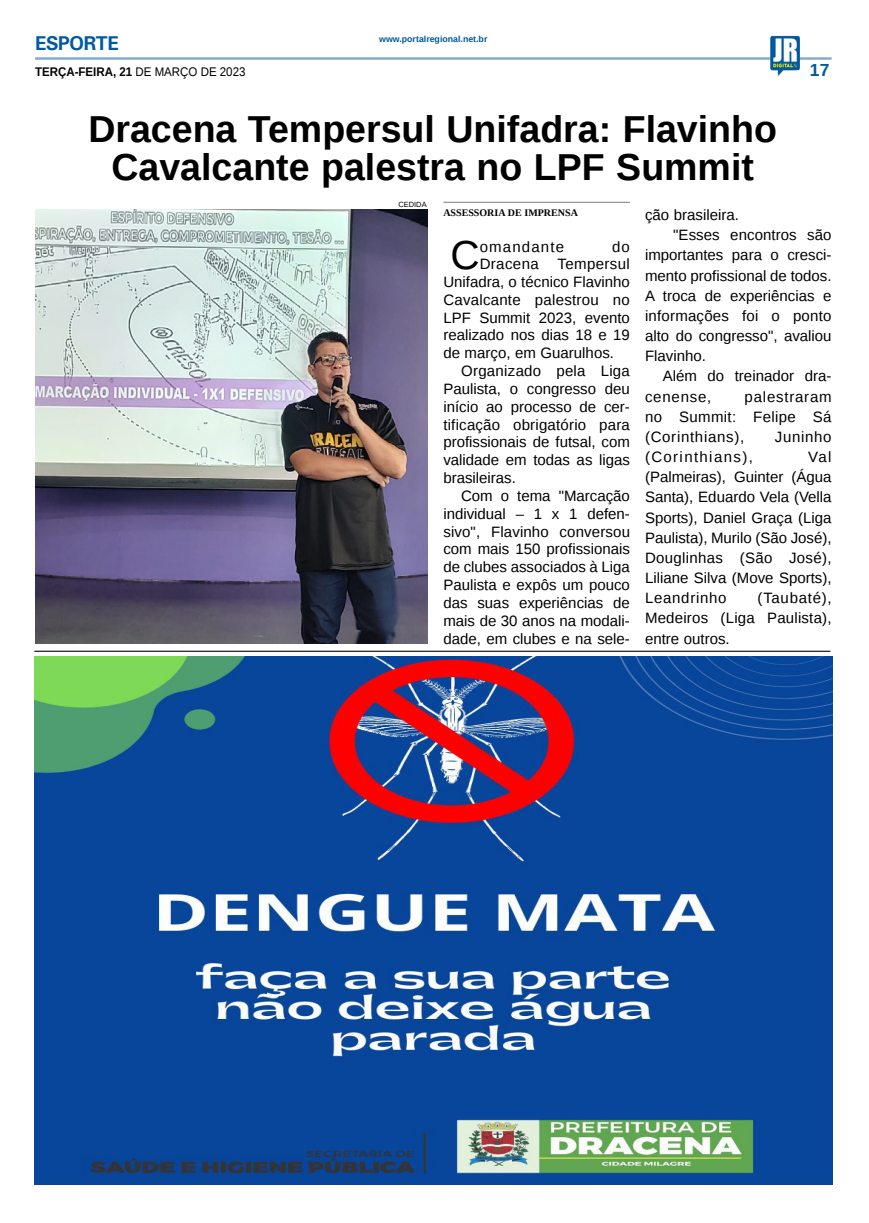
<style>
.page{position:relative;width:869px;height:1223px;background:#fff}
.page>*{position:absolute;margin:0;border:0;box-sizing:border-box;transform-origin:0 0}
.MATÉRIA{font:40.38px "Liberation Sans";color:#000}
.TÍTULO{font:700 37.5px/37.5px "Liberation Sans";color:#000;text-align:center}
.TITULO_PG{font:700 20px "Univers";letter-spacing:-.04em;color:#005a9e}
.TÍTULO-2{font:700 17.5px "Liberation Sans";color:#005a9e}
.MATÉRIA-2{font:15px/17.9px "Liberation Sans";color:#000;text-align:justify}
.MATÉRIA-3{font:15px "Liberation Sans";letter-spacing:.09em;color:#000}
.MATÉRIA-4{font:15px "Liberation Sans";letter-spacing:.08em;color:#000}
.MATÉRIA-5{font:15px "Liberation Sans";letter-spacing:.025em;color:#000}
.MATÉRIA-6{font:15px "Liberation Sans";letter-spacing:.045em;color:#000}
.t1{font:700 12.5px "Liberation Sans";color:#000;scale:.92 1}
.CRÉDITO_NOME{font:700 10px "Liberation Serif";color:#000}
.DATA_PG{font:700 8.75px "Liberation Sans";color:#005a9e}
.CRÉDITO_FOTO{font:7.5px "Liberation Sans";color:#000}
.s1{font-weight:400}
</style>
<div class="page">
<hr style="left:35px;top:57px;width:796px;height:3px;background:#005a9e">
<img style="left:769px;top:36px;width:30px;height:40px">
<img style="left:34px;top:656px;width:797px;height:528px">
<hr style="left:34px;top:650px;width:796px;height:2px;background:#000">
<img style="left:35px;top:209px;width:392px;height:434px">
<hr style="left:443px;top:202px;width:186px;height:1px;background:#939598">
<p class="TITULO_PG" style="left:35px;top:31px;width:85px">ESPORTE</p>
<p class="t1" style="left:35px;top:63px;width:230px">TERÇA-FEIRA, 21 <span class="s1">DE MARÇO DE 2023</span></p>
<p class="DATA_PG" style="left:379px;top:33px;width:110px">www.portalregional.net.br</p>
<p class="TÍTULO-2" style="left:809px;top:58px;width:21px">17</p>
<p class="TÍTULO" style="left:88px;top:110px;width:690px">Dracena Tempersul Unifadra: Flavinho<br>Cavalcante palestra no LPF Summit</p>
<p class="CRÉDITO_NOME" style="left:443px;top:206px;width:136px">ASSESSORIA DE IMPRENSA</p>
<p class="MATÉRIA" style="left:450px;top:232px;width:31px">C</p>
<p class="MATÉRIA-4" style="left:479px;top:238px;width:86px">omandante</p>
<p class="MATÉRIA-2" style="left:611px;top:238px;width:19px">do</p>
<p class="CRÉDITO_FOTO" style="left:398px;top:200px;width:30px">CEDIDA</p>
<p class="MATÉRIA-2" style="left:644px;top:206px;width:95px">ção brasileira.</p>
<p class="MATÉRIA-2" style="left:644px;top:226px;width:188px;line-height:20.1px;text-indent:28px">"Esses encontros são importantes para o cresci&shy;mento profissional de todos.<br>A troca de experiências e informações foi o ponto alto do congresso", avaliou Flavinho.</p>
<p class="MATÉRIA-2" style="left:644px;top:367px;width:188px;line-height:20.1px;text-indent:18px">Além do treinador dra&shy;cenense,</p>
<p class="MATÉRIA-2" style="left:443px;top:255px;width:188px;text-indent:114px">Tempersul Unifadra, o técnico Flavinho Cavalcante palestrou no LPF Summit 2023, evento realizado nos dias 18 e 19 de março, em Guarulhos.</p>
<p class="MATÉRIA-2" style="left:443px;top:362px;width:188px;text-indent:18px">Organizado pela Liga Paulista, o congresso deu início ao processo de cer&shy;tificação obrigatório para profissionais de futsal, com validade em todas as ligas brasileiras.</p>
<p class="MATÉRIA-2" style="left:443px;top:487px;width:188px;text-indent:18px">Com o tema "Marcação individual – 1 x 1 defen&shy;sivo", Flavinho conversou com mais 150 profissionais de clubes associados à Liga Paulista e expôs um pouco das suas experiências de mais de 30 anos na modali&shy;dade, em clubes e na sele-</p>
<p class="MATÉRIA-5" style="left:479px;top:255px;width:61px">Dracena</p>
<p class="MATÉRIA-2" style="left:644px;top:387px;width:188px;line-height:20.1px;text-indent:100px">palestraram no Summit: Felipe Sá (Corinthians),</p>
<p class="MATÉRIA-6" style="left:774px;top:428px;width:58px">Juninho</p>
<p class="MATÉRIA-2" style="left:644px;top:447px;width:188px;line-height:20.1px;text-indent:163px">Val (Palmeiras), Guinter (Água Santa), Eduardo Vela (Vella Sports), Daniel Graça (Liga Paulista), Murilo (São José), Douglinhas (São José), Liliane Silva (Move Sports), Leandrinho</p>
<p class="MATÉRIA-3" style="left:644px;top:448px;width:109px">(Corinthians),</p>
<p class="MATÉRIA-2" style="left:644px;top:588px;width:188px;line-height:20.1px;text-indent:113px">(Taubaté), Medeiros (Liga Paulista), entre outros.</p>
</div>
